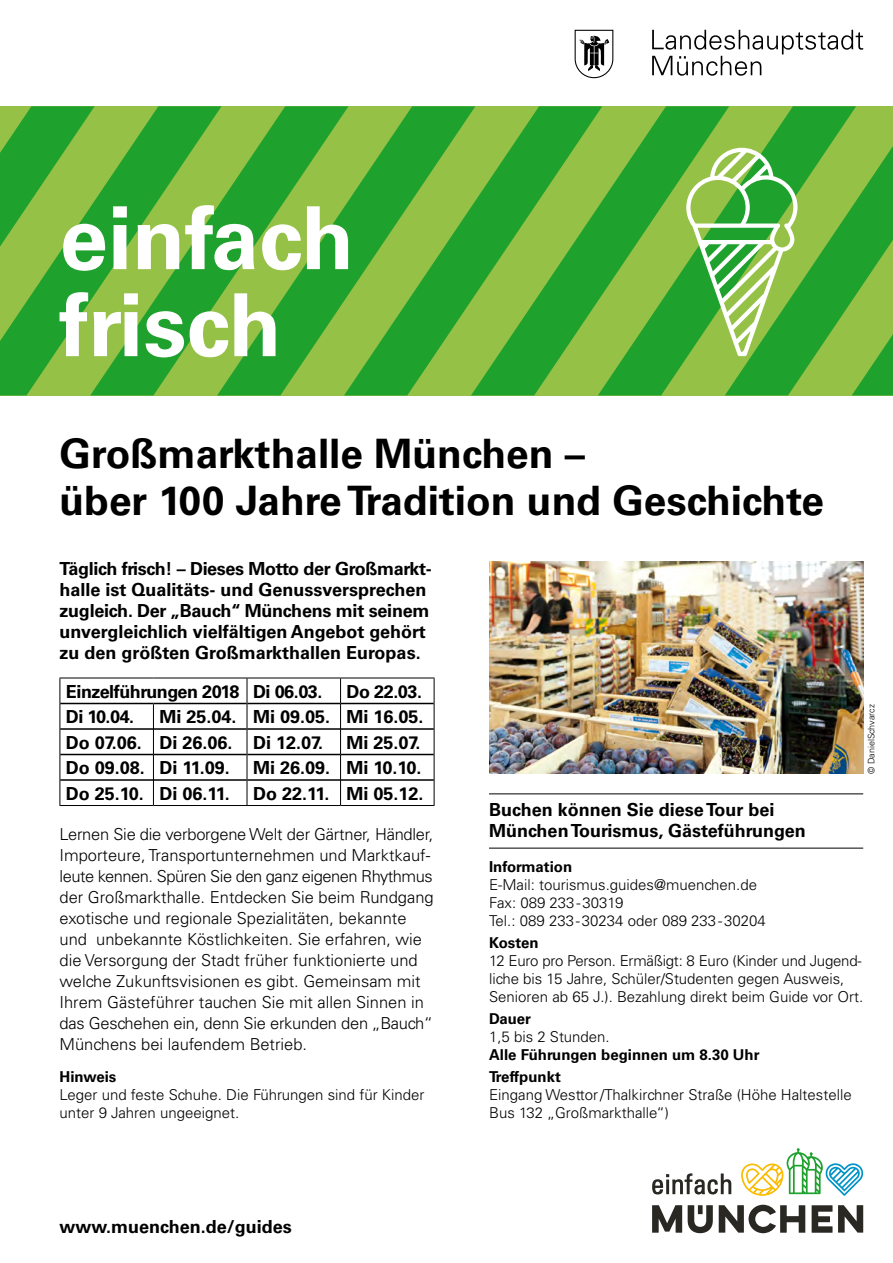
<style>
.page{position:relative;width:893px;height:1263px;background:#fff}
.page>*{position:absolute;margin:0;border:0;box-sizing:border-box;transform-origin:0 0}
.t1{font:700 87px/87px "Univers";color:#fff}
.t2{font:700 40.5px/46.5px "Univers";color:#000}
.t3{font:700 18px/21px "Univers";color:#000}
.t4{font:700 18px "Univers";letter-spacing:-.025em;color:#000}
.t5{font:300 16.5px/21px "Univers";color:#000}
.t6{font:300 15px/18px "Univers";color:#000}
.t7{font:700 15px/22.2px "Univers";color:#000}
.t8{font:300 9px "Univers";color:#000}
</style>
<div class="page">
<svg style="left:0;top:106px;width:893px;height:289px;background:#5ab13a"></svg>
<hr style="left:60px;top:703px;width:93px;height:1px;background:#000">
<hr style="left:153px;top:703px;width:94px;height:1px;background:#000">
<hr style="left:247px;top:703px;width:93px;height:1px;background:#000">
<hr style="left:341px;top:703px;width:93px;height:1px;background:#000">
<hr style="left:60px;top:728px;width:93px;height:2px;background:#000">
<hr style="left:154px;top:728px;width:93px;height:2px;background:#000">
<hr style="left:247px;top:728px;width:93px;height:2px;background:#000">
<hr style="left:341px;top:728px;width:93px;height:2px;background:#000">
<hr style="left:60px;top:754px;width:93px;height:1px;background:#000">
<hr style="left:154px;top:754px;width:93px;height:1px;background:#000">
<hr style="left:247px;top:754px;width:93px;height:1px;background:#000">
<hr style="left:341px;top:754px;width:93px;height:1px;background:#000">
<hr style="left:60px;top:779px;width:93px;height:2px;background:#000">
<hr style="left:154px;top:779px;width:93px;height:2px;background:#000">
<hr style="left:247px;top:779px;width:93px;height:2px;background:#000">
<hr style="left:341px;top:779px;width:93px;height:2px;background:#000">
<hr style="left:60px;top:678px;width:93px;height:1px;background:#000">
<hr style="left:153px;top:678px;width:94px;height:1px;background:#000">
<hr style="left:247px;top:678px;width:94px;height:1px;background:#000">
<hr style="left:341px;top:678px;width:93px;height:1px;background:#000">
<svg style="left:60px;top:678px;width:1px;height:127px"></svg>
<svg style="left:153px;top:704px;width:1px;height:101px"></svg>
<svg style="left:247px;top:678px;width:1px;height:127px"></svg>
<svg style="left:340px;top:678px;width:1px;height:127px"></svg>
<svg style="left:434px;top:678px;width:1px;height:127px"></svg>
<hr style="left:60px;top:805px;width:93px;height:1px;background:#000">
<hr style="left:153px;top:805px;width:94px;height:1px;background:#000">
<hr style="left:247px;top:805px;width:94px;height:1px;background:#000">
<hr style="left:341px;top:805px;width:93px;height:1px;background:#000">
<hr style="left:489px;top:793px;width:374px;height:1px;background:#000">
<hr style="left:489px;top:848px;width:374px;height:1px;background:#000">
<svg style="left:686px;top:148px;width:111px;height:208px"></svg>
<svg style="left:652px;top:30px;width:211px;height:46px"></svg>
<svg style="left:575px;top:30px;width:39px;height:48px"></svg>
<svg style="left:652px;top:1148px;width:211px;height:85px"></svg>
<img style="left:489px;top:561px;width:374px;height:213px">
<h1 class="t1" style="left:60px;top:196px;width:296px">einfach frisch</h1>
<h2 class="t2" style="left:60px;top:431px;width:766px">Großmarkthalle München –<br>über 100 Jahre Tradition und Geschichte</h2>
<p class="t3" style="left:60px;top:558px;width:374px">Täglich frisch! – Dieses Motto der Großmarkt&shy;halle ist Qualitäts- und Genussversprechen zugleich. Der „Bauch“ Münchens mit seinem unvergleichlich vielfältigen Angebot gehört zu den größten Großmarkthallen Europas.</p>
<p class="t4" style="left:66px;top:681px;width:258px">Einzelführungen 2018 Di 06.03.</p>
<p class="t3" style="left:347px;top:681px;width:77px">Do 22.03.</p>
<p class="t3" style="left:66px;top:706px;width:70px">Di 10.04.</p>
<p class="t3" style="left:66px;top:704px;width:359px;line-height:25.5px;text-indent:94px">Mi 25.04. Mi 09.05. Mi 16.05.<br>Do 07.06. Di 26.06. Di 12.07.</p>
<p class="t3" style="left:347px;top:732px;width:75px">Mi 25.07.</p>
<p class="t3" style="left:66px;top:757px;width:165px">Do 09.08. Di 11.09.</p>
<p class="t3" style="left:253px;top:757px;width:170px">Mi 26.09. Mi 10.10.</p>
<p class="t3" style="left:66px;top:783px;width:165px">Do 25.10. Di 06.11.</p>
<p class="t3" style="left:253px;top:783px;width:172px">Do 22.11. Mi 05.12.</p>
<p class="t5" style="left:60px;top:824px;width:376px">Lernen Sie die verborgene Welt der Gärtner, Händler, Importeure, Transportunternehmen und Marktkauf&shy;leute kennen. Spüren Sie den ganz eigenen Rhythmus der Großmarkthalle. Entdecken Sie beim Rundgang exotische und regionale Spezialitäten, bekannte und unbekannte Köstlichkeiten. Sie erfahren, wie die Versorgung der Stadt früher funktionierte und welche Zukunftsvisionen es gibt. Gemeinsam mit Ihrem Gästeführer tauchen Sie mit allen Sinnen in das Geschehen ein, denn Sie erkunden den „Bauch“ Münchens bei laufendem Betrieb.</p>
<p class="t7" style="left:60px;top:1066px;width:58px">Hinweis</p>
<p class="t6" style="left:60px;top:1086px;width:366px">Leger und feste Schuhe. Die Führungen sind für Kinder unter 9 Jahren ungeeignet.</p>
<p class="t3" style="left:60px;top:1216px;width:234px">www.muenchen.de/guides</p>
<p class="t8" style="left:866px;top:774px;width:71px;rotate:-90deg">© DanielSchvarcz</p>
<p class="t3" style="left:489px;top:798px;width:318px;line-height:21.6px">Buchen können Sie diese Tour bei<br>München Tourismus, Gästeführungen</p>
<p class="t7" style="left:489px;top:855px;width:85px">Information</p>
<p class="t6" style="left:489px;top:875px;width:278px">E-Mail: tourismus.guides@muenchen.de<br>Fax: 089 233 - 30319<br>Tel.: 089 233 - 30234 oder 089 233 - 30204</p>
<p class="t7" style="left:489px;top:931px;width:51px">Kosten</p>
<p class="t6" style="left:489px;top:951px;width:376px">12 Euro pro Person. Ermäßigt: 8 Euro (Kinder und Jugend&shy;liche bis 15 Jahre, Schüler/Studenten gegen Ausweis,<br>Senioren ab 65 J.). Bezahlung direkt beim Guide vor Ort.</p>
<p class="t7" style="left:489px;top:1008px;width:44px">Dauer</p>
<p class="t6" style="left:489px;top:1028px;width:122px">1,5 bis 2 Stunden.</p>
<p class="t7" style="left:489px;top:1044px;width:272px">Alle Führungen beginnen um 8.30 Uhr<br>Treffpunkt</p>
<p class="t6" style="left:489px;top:1086px;width:364px">Eingang Westtor/Thalkirchner Straße (Höhe Haltestelle<br>Bus 132 „Großmarkthalle“)</p>
</div>
